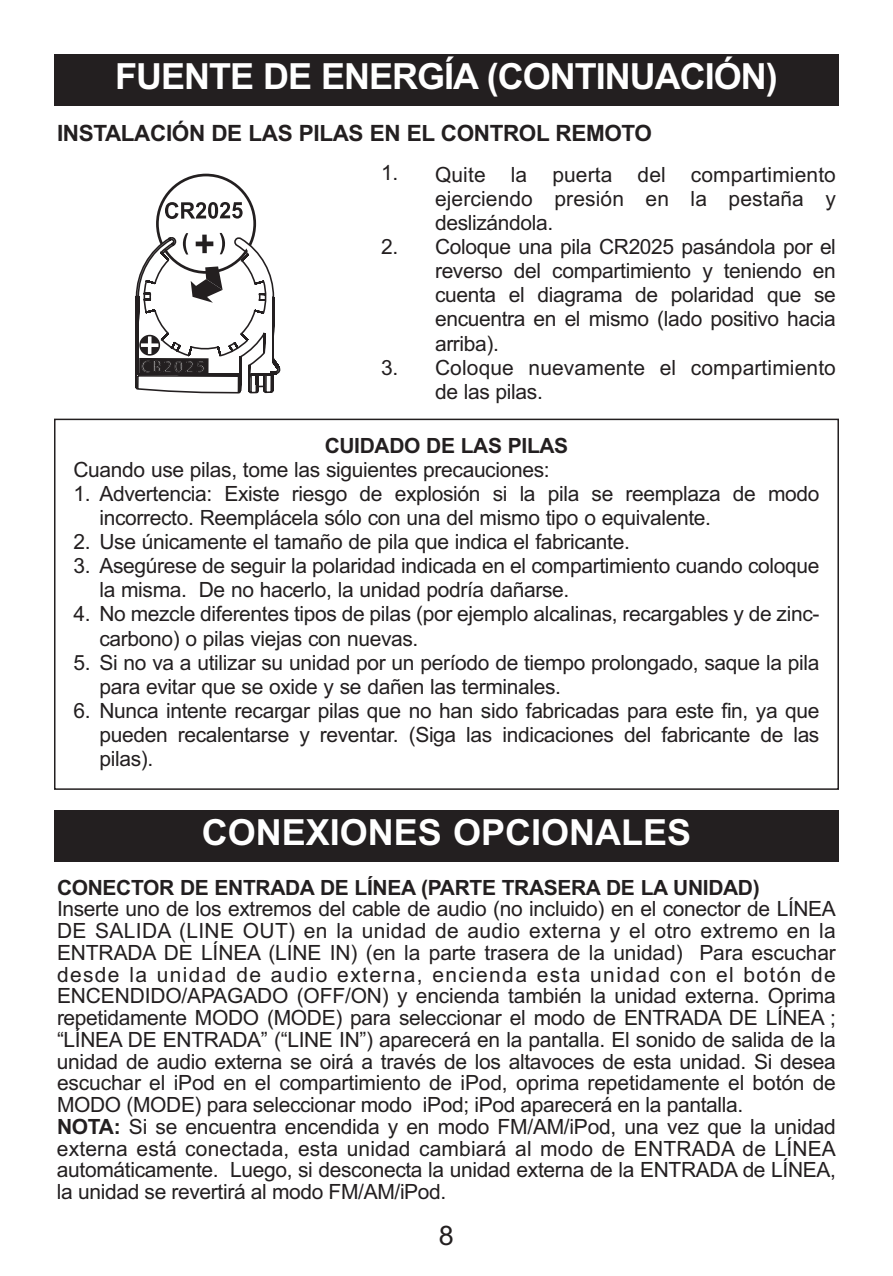
<style>
.page{position:relative;width:893px;height:1276px;background:#fff}
.page>*{position:absolute;margin:0;border:0;box-sizing:border-box;transform-origin:0 0}
.t1{font:700 36px "Arial";letter-spacing:-.03em;color:#fff}
.t2{font:700 36px "Arial";color:#fff}
.t3{font:27px "Arial";color:#231f20}
.t4{font:700 22.5px "Arial";letter-spacing:-.015em;color:#231f20}
.t5{font:21px/21.6px "Arial";letter-spacing:-.015em;color:#231f20}
.t6{font:700 21px "Arial";letter-spacing:-.015em;color:#231f20}
.t7{font:21px/24px "Arial";letter-spacing:.005em;color:#231f20}
.t8{font:700 16.8px "Eurostile";letter-spacing:.135em;color:#fff}
.s1{color:#231f20}
.s2{font-weight:700}
</style>
<div class="page">
<div style="left:54px;top:54px;width:785px;height:52px;background:#231f20"></div>
<div style="left:54px;top:419px;width:785px;height:371px;border:2px solid #231f20"></div>
<div style="left:156px;top:174px;width:100px;height:100px;border:3px solid #231f20;border-radius:50%"></div>
<svg style="left:165px;top:202px;width:78px;height:17px"></svg>
<svg style="left:135px;top:233px;width:145px;height:160px"></svg>
<div style="left:139px;top:358px;width:70px;height:16px;background:#231f20"></div>
<div style="left:54px;top:810px;width:785px;height:52px;background:#231f20"></div>
<h1 class="t1" style="left:115px;top:56px;width:664px">FUENTE DE ENERGÍA (CONTINUACIÓN)</h1>
<p class="t4" style="left:57px;top:120px;width:596px">INSTALACIÓN DE LAS PILAS EN EL CONTROL REMOTO</p>
<p class="t8" style="left:142px;top:360px;width:65px"><span class="s1">C</span>R2<span class="s1">0</span>25</p>
<p class="t5" style="left:435px;top:163px;width:402px;line-height:24px;text-align:justify;text-indent:-54px">1. Quite la puerta del compartimiento ejerciendo presión en la pestaña y deslizándola.</p>
<p class="t5" style="left:435px;top:235px;width:402px;line-height:24px;text-align:justify;text-indent:-54px">2. Coloque una pila CR2025 pasándola por el reverso del compartimiento y teniendo en cuenta el diagrama de polaridad que se encuentra en el mismo (lado positivo hacia arriba).</p>
<p class="t7" style="left:435px;top:355px;width:402px;text-indent:-54px">3. Coloque nuevamente el compartimiento de las pilas.</p>
<p class="t6" style="left:325px;top:434px;width:245px">CUIDADO DE LAS PILAS</p>
<p class="t5" style="left:73px;top:459px;width:478px">Cuando use pilas, tome las siguientes precauciones:</p>
<p class="t5" style="left:99px;top:482px;width:721px;line-height:24px;text-indent:-26px">1. Advertencia: Existe riesgo de explosión si la pila se reemplaza de modo incorrecto. Reemplácela sólo con una del mismo tipo o equivalente.</p>
<p class="t5" style="left:73px;top:531px;width:558px">2. Use únicamente el tamaño de pila que indica el fabricante.</p>
<p class="t5" style="left:99px;top:554px;width:721px;line-height:24px;text-indent:-26px">3. Asegúrese de seguir la polaridad indicada en el compartimiento cuando coloque la misma. De no hacerlo, la unidad podría dañarse.</p>
<p class="t5" style="left:99px;top:602px;width:721px;line-height:24px;text-indent:-26px">4. No mezcle diferentes tipos de pilas (por ejemplo alcalinas, recargables y de zinc&shy;carbono) o pilas viejas con nuevas.</p>
<p class="t5" style="left:99px;top:650px;width:721px;line-height:24px;text-indent:-26px">5. Si no va a utilizar su unidad por un período de tiempo prolongado, saque la pila para evitar que se oxide y se dañen las terminales.</p>
<p class="t5" style="left:99px;top:698px;width:721px;line-height:24px;text-align:justify;text-indent:-26px">6. Nunca intente recargar pilas que no han sido fabricadas para este fin, ya que pueden recalentarse y reventar. (Siga las indicaciones del fabricante de las pilas).</p>
<h1 class="t2" style="left:202px;top:812px;width:491px">CONEXIONES OPCIONALES</h1>
<p class="t6" style="left:57px;top:875px;width:704px">CONECTOR DE ENTRADA DE LÍNEA (PARTE TRASERA DE LA UNIDAD)</p>
<p class="t5" style="left:57px;top:898px;width:780px">Inserte uno de los extremos del cable de audio (no incluido) en el conector de LÍNEA DE SALIDA (LINE OUT) en la unidad de audio externa y el otro extremo en la ENTRADA DE LÍNEA (LINE IN) (en la parte trasera de la unidad) Para escuchar desde la unidad de audio externa, encienda esta unidad con el botón de ENCENDIDO/APAGADO (OFF/ON) y encienda también la unidad externa. Oprima repetidamente MODO (MODE) para seleccionar el modo de ENTRADA DE LÍNEA ; “LÍNEA DE ENTRADA” (“LINE IN”) aparecerá en la pantalla. El sonido de salida de la unidad de audio externa se oirá a través de los altavoces de esta unidad. Si desea escuchar el iPod en el compartimiento de iPod, oprima repetidamente el botón de MODO (MODE) para seleccionar modo iPod; iPod aparecerá en la pantalla.<br><span class="s2">NOTA:</span> Si se encuentra encendida y en modo FM/AM/iPod, una vez que la unidad externa está conectada, esta unidad cambiará al modo de ENTRADA de LÍNEA automáticamente. Luego, si desconecta la unidad externa de la ENTRADA de LÍNEA, la unidad se revertirá al modo FM/AM/iPod.</p>
<p class="t3" style="left:439px;top:1219px;width:17px">8</p>
</div>
